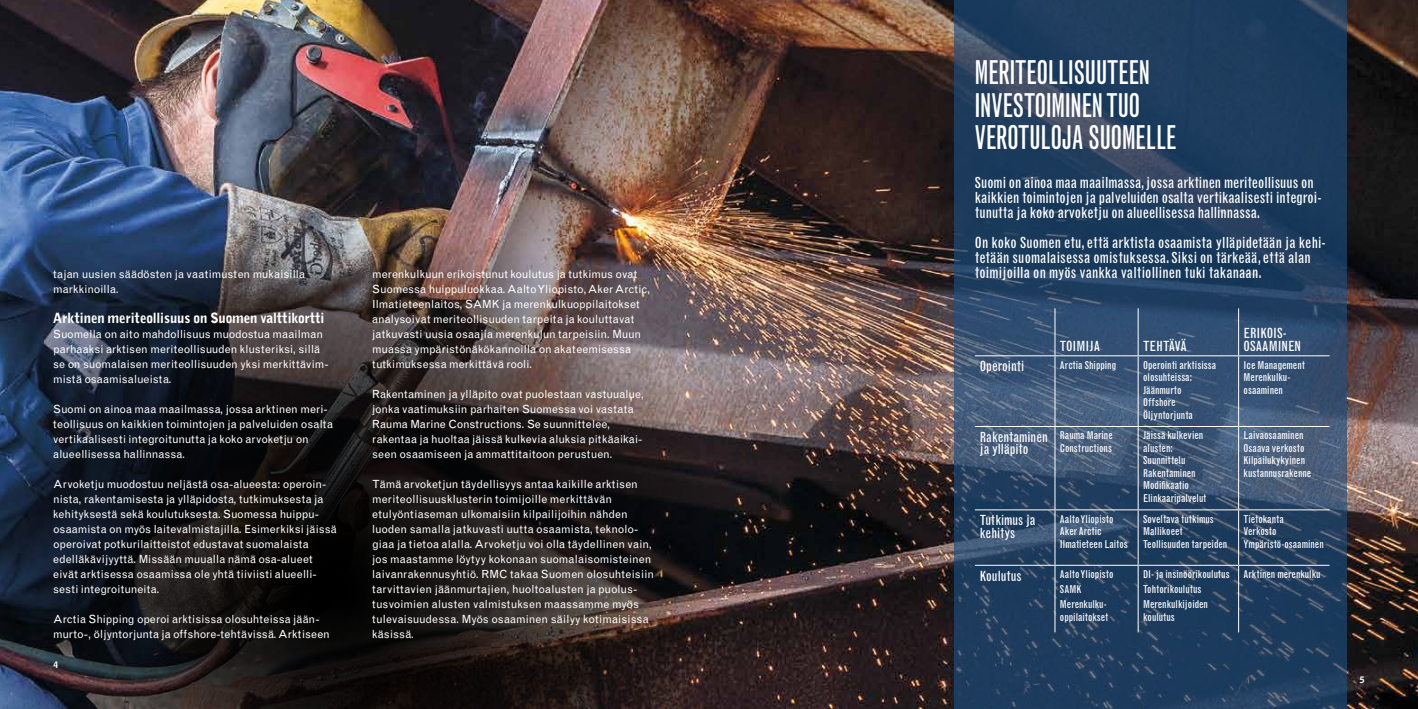
<style>
.page{position:relative;width:1418px;height:709px;background:#fff}
.page>*{position:absolute;margin:0;border:0;box-sizing:border-box;transform-origin:0 0}
.t1{font:32.5px/32.5px "Grotesque MT Std Extra Cond";color:#fff}
.t2{font:condensed 15px/15px "Grotesque MT Std";color:#fff}
.t3{font:condensed 13.75px/12.5px "Grotesque MT Std";color:#fff}
.t4{font:900 13.75px "Grotesque MT Std";letter-spacing:-.02em;color:#fff}
.t5{font:condensed 13.75px "Grotesque MT Std";letter-spacing:-.02em;color:#fff}
.t6{font:11.25px/15px "Grotesque MT Std";letter-spacing:.005em;color:#fff}
.t7{font:condensed 10.62px/12.5px "Grotesque MT Std";color:#fff}
.t8{font:900 8.75px "Grotesque MT Std";color:#fff}
</style>
<div class="page">
<img style="left:0;top:0;width:1417px;height:709px">
<img style="left:0;top:196px;width:954px;height:513px">
<svg style="left:954px;top:0;width:392px;height:709px;background:#284565"></svg>
<hr style="left:1054px;top:308px;width:1px;height:47px;background:#fff">
<hr style="left:1137px;top:308px;width:1px;height:47px;background:#fff">
<hr style="left:1238px;top:308px;width:1px;height:47px;background:#fff">
<hr style="left:974px;top:355px;width:80px;height:1px;background:#fff">
<hr style="left:1054px;top:355px;width:84px;height:1px;background:#fff">
<hr style="left:1054px;top:356px;width:1px;height:70px;background:#fff">
<hr style="left:1138px;top:355px;width:100px;height:1px;background:#fff">
<hr style="left:1137px;top:356px;width:1px;height:70px;background:#fff">
<hr style="left:1238px;top:355px;width:91px;height:1px;background:#fff">
<hr style="left:1238px;top:356px;width:1px;height:70px;background:#fff">
<hr style="left:974px;top:426px;width:80px;height:1px;background:#fff">
<hr style="left:1054px;top:426px;width:84px;height:1px;background:#fff">
<hr style="left:1054px;top:427px;width:1px;height:82px;background:#fff">
<hr style="left:1138px;top:426px;width:100px;height:1px;background:#fff">
<hr style="left:1137px;top:427px;width:1px;height:82px;background:#fff">
<hr style="left:1238px;top:426px;width:91px;height:1px;background:#fff">
<hr style="left:1238px;top:427px;width:1px;height:82px;background:#fff">
<hr style="left:974px;top:509px;width:80px;height:1px;background:#fff">
<hr style="left:1054px;top:509px;width:84px;height:1px;background:#fff">
<hr style="left:1054px;top:510px;width:1px;height:55px;background:#fff">
<hr style="left:1138px;top:509px;width:100px;height:1px;background:#fff">
<hr style="left:1137px;top:510px;width:1px;height:55px;background:#fff">
<hr style="left:1238px;top:509px;width:91px;height:1px;background:#fff">
<hr style="left:1238px;top:510px;width:1px;height:55px;background:#fff">
<hr style="left:974px;top:565px;width:80px;height:1px;background:#fff">
<hr style="left:1054px;top:565px;width:84px;height:1px;background:#fff">
<hr style="left:1054px;top:565px;width:1px;height:67px;background:#fff">
<hr style="left:1138px;top:565px;width:100px;height:1px;background:#fff">
<hr style="left:1137px;top:565px;width:1px;height:67px;background:#fff">
<hr style="left:1238px;top:565px;width:91px;height:1px;background:#fff">
<hr style="left:1238px;top:565px;width:1px;height:67px;background:#fff">
<p class="t6" style="left:53px;top:267px;width:253px">tajan uusien säädösten ja vaatimusten mukaisilla markkinoilla.</p>
<p class="t4" style="left:53px;top:310px;width:273px">Arktinen meriteollisuus on Suomen valttikortti</p>
<p class="t6" style="left:53px;top:327px;width:277px">Suomella on aito mahdollisuus muodostua maailman parhaaksi arktisen meriteollisuuden klusteriksi, sillä se on suomalaisen meriteollisuuden yksi merkittävim&shy;mistä osaamisalueista.</p>
<p class="t6" style="left:53px;top:402px;width:281px">Suomi on ainoa maa maailmassa, jossa arktinen meri&shy;teollisuus on kaikkien toimintojen ja palveluiden osalta vertikaalisesti integroitunutta ja koko arvoketju on alueellisessa hallinnassa.</p>
<p class="t6" style="left:53px;top:477px;width:285px">Arvoketju muodostuu neljästä osa-alueesta: operoin&shy;nista, rakentamisesta ja ylläpidosta, tutkimuksesta ja kehityksestä sekä koulutuksesta. Suomessa huippu&shy;osaamista on myös laitevalmistajilla. Esimerkiksi jäissä operoivat potkurilaitteistot edustavat suomalaista edelläkävijyyttä. Missään muualla nämä osa-alueet eivät arktisessa osaamissa ole yhtä tiiviisti alueelli&shy;sesti integroituneita.</p>
<p class="t6" style="left:53px;top:612px;width:278px">Arctia Shipping operoi arktisissa olosuhteissa jään&shy;murto-, öljyntorjunta ja offshore-tehtävissä. Arktiseen</p>
<p class="t8" style="left:53px;top:660px;width:7px">4</p>
<p class="t6" style="left:372px;top:267px;width:279px">merenkulkuun erikoistunut koulutus ja tutkimus ovat Suomessa huippuluokkaa. Aalto Yliopisto, Aker Arctic, Ilmatieteenlaitos, SAMK ja merenkulkuoppilaitokset analysoivat meriteollisuuden tarpeita ja kouluttavat jatkuvasti uusia osaajia merenkulun tarpeisiin. Muun muassa ympäristönäkökannoilla on akateemisessa tutkimuksessa merkittävä rooli.</p>
<p class="t6" style="left:372px;top:387px;width:273px">Rakentaminen ja ylläpito ovat puolestaan vastuualue, jonka vaatimuksiin parhaiten Suomessa voi vastata Rauma Marine Constructions. Se suunnittelee, rakentaa ja huoltaa jäissä kulkevia aluksia pitkäaikai&shy;seen osaamiseen ja ammattitaitoon perustuen.</p>
<p class="t6" style="left:372px;top:477px;width:283px">Tämä arvoketjun täydellisyys antaa kaikille arktisen meriteollisuusklusterin toimijoille merkittävän etulyöntiaseman ulkomaisiin kilpailijoihin nähden luoden samalla jatkuvasti uutta osaamista, teknolo&shy;giaa ja tietoa alalla. Arvoketju voi olla täydellinen vain, jos maastamme löytyy kokonaan suomalaisomisteinen laivanrakennusyhtiö. RMC takaa Suomen olosuhteisiin tarvittavien jäänmurtajien, huoltoalusten ja puolus&shy;tusvoimien alusten valmistuksen maassamme myös tulevaisuudessa. Myös osaaminen säilyy kotimaisissa käsissä.</p>
<h1 class="t1" style="left:974px;top:56px;width:203px">MERITEOLLISUUTEEN<br>INVESTOIMINEN TUO<br>VEROTULOJA SUOMELLE</h1>
<h2 class="t2" style="left:974px;top:175px;width:348px">Suomi on ainoa maa maailmassa, jossa arktinen meriteollisuus on kaikkien toimintojen ja palveluiden osalta vertikaalisesti integroi&shy;tunutta ja koko arvoketju on alueellisessa hallinnassa.</h2>
<h2 class="t2" style="left:974px;top:235px;width:352px">On koko Suomen etu, että arktista osaamista ylläpidetään ja kehi&shy;tetään suomalaisessa omistuksessa. Siksi on tärkeää, että alan toimijoilla on myös vankka valtiollinen tuki takanaan.</h2>
<p class="t3" style="left:1059px;top:340px;width:42px">TOIMIJA</p>
<p class="t5" style="left:1143px;top:338px;width:45px">TEHTÄVÄ</p>
<p class="t3" style="left:1243px;top:327px;width:59px">ERIKOIS-<br>OSAAMINEN</p>
<p class="t3" style="left:979px;top:360px;width:46px">Operointi</p>
<p class="t7" style="left:1059px;top:359px;width:58px">Arctia Shipping</p>
<p class="t7" style="left:1143px;top:359px;width:74px">Operointi arktisissa olosuhteissa:<br>Jäänmurto<br>Offshore<br>Öljyntorjunta</p>
<p class="t7" style="left:1243px;top:359px;width:63px">Ice Management<br>Merenkulku&shy;osaaminen</p>
<p class="t3" style="left:979px;top:431px;width:69px">Rakentaminen ja ylläpito</p>
<p class="t7" style="left:1059px;top:429px;width:54px">Rauma Marine<br>Constructions</p>
<p class="t7" style="left:1143px;top:429px;width:65px">Jäissä kulkevien alusten:<br>Suunnittelu<br>Rakentaminen<br>Modifikaatio<br>Elinkaaripalvelut</p>
<p class="t7" style="left:1243px;top:429px;width:69px">Laivaosaaminen<br>Osaava verkosto<br>Kilpailukykyinen kustannusrakenne</p>
<p class="t3" style="left:979px;top:514px;width:57px">Tutkimus ja kehitys</p>
<p class="t7" style="left:1059px;top:513px;width:69px">Aalto Yliopisto<br>Aker Arctic<br>Ilmatieteen Laitos</p>
<p class="t7" style="left:1143px;top:513px;width:86px">Soveltava tutkimus<br>Mallikoeet<br>Teollisuuden tarpeiden</p>
<p class="t7" style="left:1243px;top:513px;width:82px">Tietokanta<br>Verkosto<br>Ympäristö-osaaminen</p>
<p class="t3" style="left:979px;top:569px;width:43px">Koulutus</p>
<p class="t7" style="left:1059px;top:567px;width:55px;line-height:15.1px">Aalto Yliopisto<br>SAMK<br>Merenkulku-</p>
<p class="t7" style="left:1059px;top:611px;width:50px">oppilaitokset</p>
<p class="t7" style="left:1143px;top:567px;width:88px;line-height:15.1px">DI- ja insinöörikoulutus<br>Tohtorikoulutus<br>Merenkulkijoiden</p>
<p class="t7" style="left:1143px;top:611px;width:33px">koulutus</p>
<p class="t7" style="left:1243px;top:568px;width:78px">Arktinen merenkulku</p>
<p class="t8" style="left:1359px;top:675px;width:7px">5</p>
</div>
